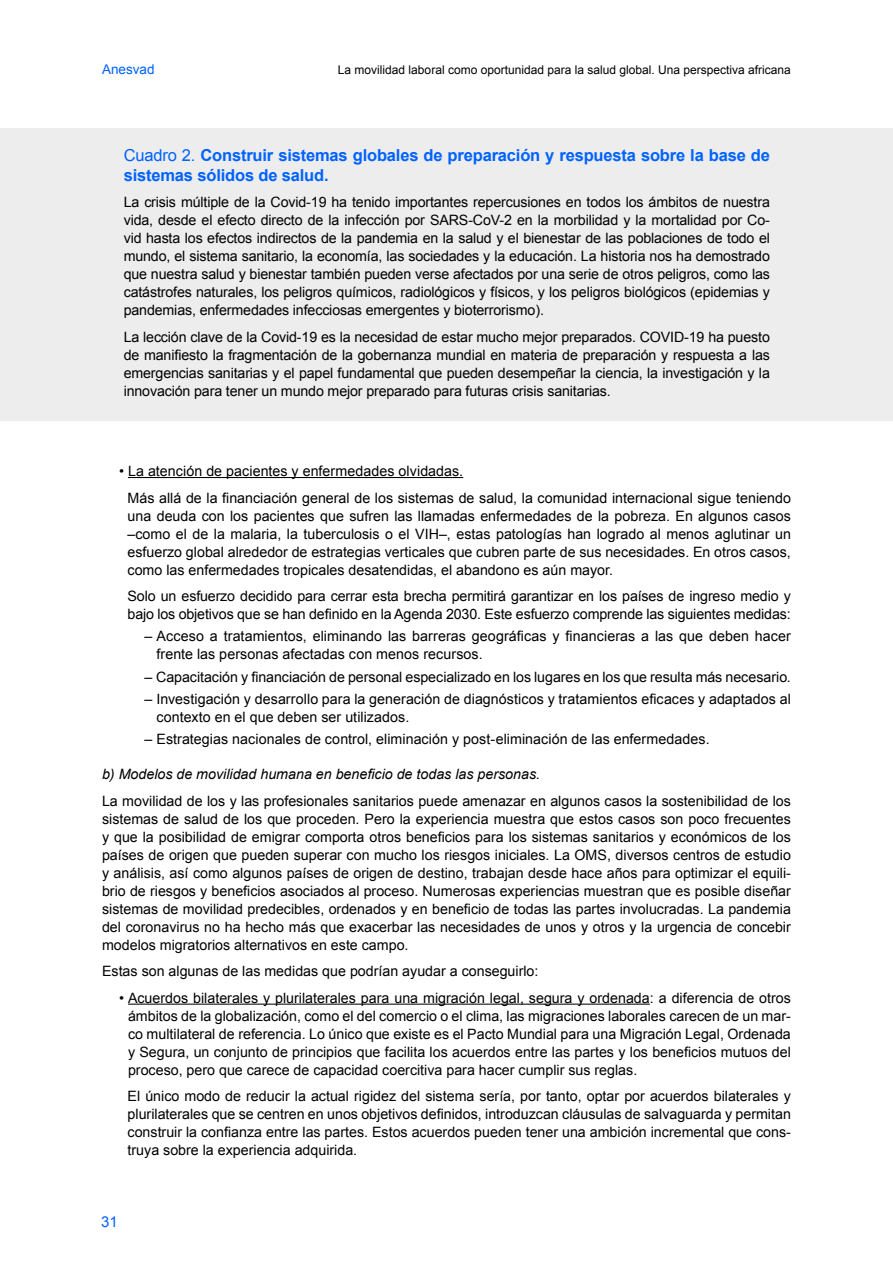
<style>
.page{position:relative;width:893px;height:1263px;background:#fff}
.page>*{position:absolute;margin:0;border:0;box-sizing:border-box;transform-origin:0 0}
.t1{font:700 16.5px/19.5px "Arial";letter-spacing:-.01em;color:#0062ff}
.t2{font:15px "Arial";color:#0062ff}
.t3{font:14.25px/18px "Arial";color:#000;text-align:justify}
.t4{font:italic 14.25px "Arial";color:#000}
.t5{font:13.5px "Arial";color:#0062ff}
.t6{font:12px "Arial";color:#000}
.s1{font-weight:400}
</style>
<div class="page">
<hr style="left:128px;top:477px;width:335px;height:1px;background:#000">
<hr style="left:128px;top:1003px;width:522px;height:2px;background:#000">
<div style="left:0;top:128px;width:893px;height:293px;background:#ededed"></div>
<p class="t5" style="left:102px;top:60px;width:54px">Anesvad</p>
<p class="t6" style="left:338px;top:62px;width:454px">La movilidad laboral como oportunidad para la salud global. Una perspectiva africana</p>
<p class="t1" style="left:124px;top:146px;width:648px"><span class="s1">Cuadro 2.</span> Construir sistemas globales de preparación y respuesta sobre la base de sistemas sólidos de salud.</p>
<p class="t3" style="left:124px;top:193px;width:648px">La crisis múltiple de la Covid-19 ha tenido importantes repercusiones en todos los ámbitos de nuestra vida, desde el efecto directo de la infección por SARS-CoV-2 en la morbilidad y la mortalidad por Co&shy;vid hasta los efectos indirectos de la pandemia en la salud y el bienestar de las poblaciones de todo el mundo, el sistema sanitario, la economía, las sociedades y la educación. La historia nos ha demostrado que nuestra salud y bienestar también pueden verse afectados por una serie de otros peligros, como las catástrofes naturales, los peligros químicos, radiológicos y físicos, y los peligros biológicos (epidemias y pandemias, enfermedades infecciosas emergentes y bioterrorismo).</p>
<p class="t3" style="left:124px;top:328px;width:648px">La lección clave de la Covid-19 es la necesidad de estar mucho mejor preparados. COVID-19 ha puesto de manifiesto la fragmentación de la gobernanza mundial en materia de preparación y respuesta a las emergencias sanitarias y el papel fundamental que pueden desempeñar la ciencia, la investigación y la innovación para tener un mundo mejor preparado para futuras crisis sanitarias.</p>
<p class="t3" style="left:128px;top:458px;width:665px;line-height:26.5px;text-indent:-9px">• La atención de pacientes y enfermedades olvidadas.<br>Más allá de la financiación general de los sistemas de salud, la comunidad internacional sigue teniendo</p>
<p class="t3" style="left:128px;top:507px;width:665px">una deuda con los pacientes que sufren las llamadas enfermedades de la pobreza. En algunos casos –como el de la malaria, la tuberculosis o el VIH–, estas patologías han logrado al menos aglutinar un esfuerzo global alrededor de estrategias verticales que cubren parte de sus necesidades. En otros casos, como las enfermedades tropicales desatendidas, el abandono es aún mayor.</p>
<p class="t3" style="left:128px;top:587px;width:665px">Solo un esfuerzo decidido para cerrar esta brecha permitirá garantizar en los países de ingreso medio y bajo los objetivos que se han definido en la Agenda 2030. Este esfuerzo comprende las siguientes medidas:</p>
<p class="t3" style="left:156px;top:627px;width:636px;text-indent:-12px">– Acceso a tratamientos, eliminando las barreras geográficas y financieras a las que deben hacer frente las personas afectadas con menos recursos.</p>
<p class="t3" style="left:145px;top:668px;width:648px">– Capacitación y financiación de personal especializado en los lugares en los que resulta más necesario.</p>
<p class="t3" style="left:156px;top:690px;width:636px;text-indent:-12px">– Investigación y desarrollo para la generación de diagnósticos y tratamientos eficaces y adaptados al contexto en el que deben ser utilizados.</p>
<p class="t3" style="left:145px;top:730px;width:567px">– Estrategias nacionales de control, eliminación y post-eliminación de las enfermedades.</p>
<p class="t4" style="left:102px;top:765px;width:440px">b) Modelos de movilidad humana en beneficio de todas las personas.</p>
<p class="t3" style="left:102px;top:792px;width:690px">La movilidad de los y las profesionales sanitarios puede amenazar en algunos casos la sostenibilidad de los sistemas de salud de los que proceden. Pero la experiencia muestra que estos casos son poco frecuentes y que la posibilidad de emigrar comporta otros beneficios para los sistemas sanitarios y económicos de los países de origen que pueden superar con mucho los riesgos iniciales. La OMS, diversos centros de estudio y análisis, así como algunos países de origen de destino, trabajan desde hace años para optimizar el equili&shy;brio de riesgos y beneficios asociados al proceso. Numerosas experiencias muestran que es posible diseñar sistemas de movilidad predecibles, ordenados y en beneficio de todas las partes involucradas. La pandemia del coronavirus no ha hecho más que exacerbar las necesidades de unos y otros y la urgencia de concebir modelos migratorios alternativos en este campo.</p>
<p class="t3" style="left:102px;top:962px;width:438px">Estas son algunas de las medidas que podrían ayudar a conseguirlo:</p>
<p class="t3" style="left:128px;top:989px;width:664px;text-indent:-9px">• Acuerdos bilaterales y plurilaterales para una migración legal, segura y ordenada: a diferencia de otros ámbitos de la globalización, como el del comercio o el clima, las migraciones laborales carecen de un mar&shy;co multilateral de referencia. Lo único que existe es el Pacto Mundial para una Migración Legal, Ordenada y Segura, un conjunto de principios que facilita los acuerdos entre las partes y los beneficios mutuos del proceso, pero que carece de capacidad coercitiva para hacer cumplir sus reglas.</p>
<p class="t3" style="left:128px;top:1087px;width:665px">El único modo de reducir la actual rigidez del sistema sería, por tanto, optar por acuerdos bilaterales y plurilaterales que se centren en unos objetivos definidos, introduzcan cláusulas de salvaguarda y permitan construir la confianza entre las partes. Estos acuerdos pueden tener una ambición incremental que cons&shy;truya sobre la experiencia adquirida.</p>
<p class="t2" style="left:101px;top:1212px;width:18px">31</p>
</div>
